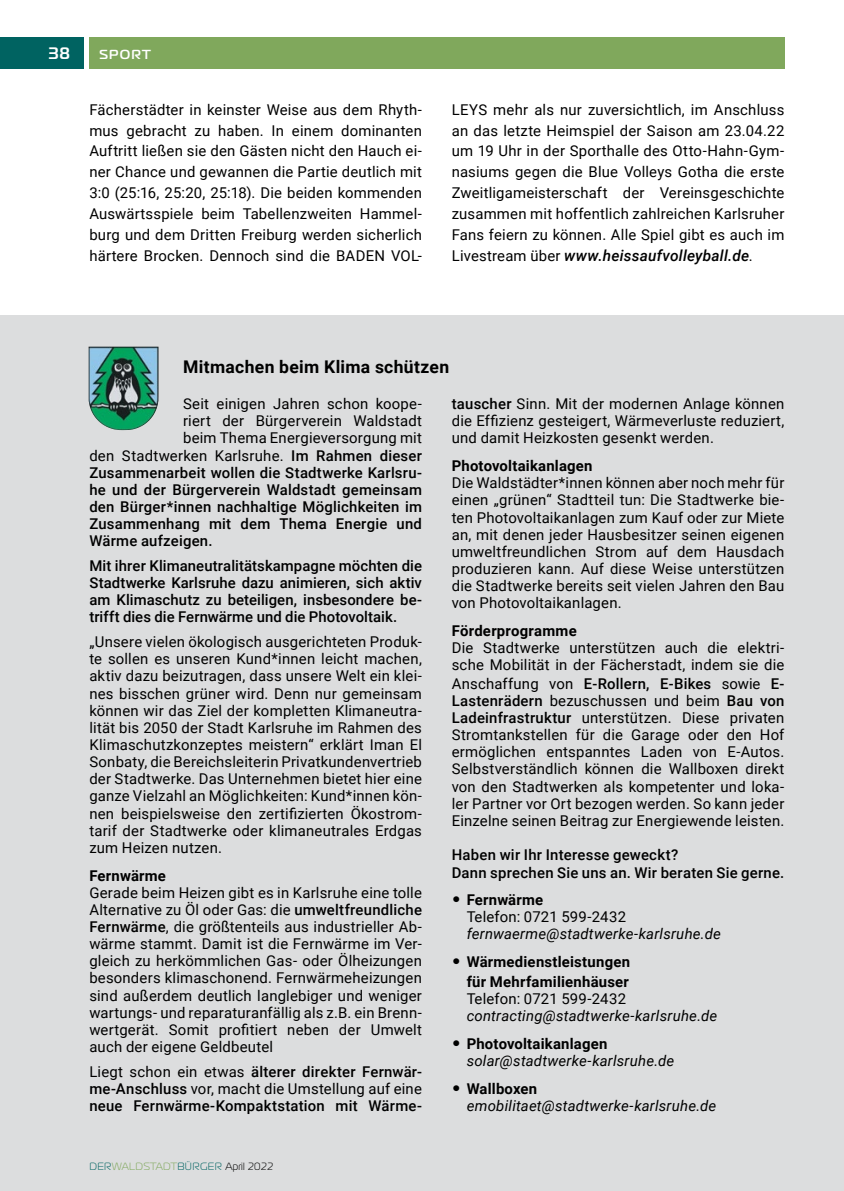
<style>
.page{position:relative;width:844px;height:1191px;background:#fff}
.page>*{position:absolute;margin:0;border:0;box-sizing:border-box;transform-origin:0 0}
.t1{font:700 17.5px "Roboto";letter-spacing:.02em;color:#000}
.t2{font:700 16.62px "Magistral";color:#fff}
.t3{font:italic 500 15.4px "Roboto";letter-spacing:.015em;color:#000}
.t4{font:14.88px/17.2px "Roboto";letter-spacing:.015em;color:#000;text-align:justify}
.t5{font:500 14.88px/17.2px "Roboto";letter-spacing:.015em;color:#000;text-align:justify}
.t6{font:italic 14.88px/17.2px "Roboto";letter-spacing:.015em;color:#000}
.t7{font:700 14.88px/20.1px "Roboto";letter-spacing:.015em;color:#000;text-align:right}
.t8{font:700 13.12px "Magistral";letter-spacing:.085em;color:#fff}
.t9{font:10.5px "Magistral";letter-spacing:.035em;color:#006361}
.s1{font-weight:400;font-style:normal;font-size:14.88px}
.s2{font-weight:500}
.s3{font-weight:400}
.s4{color:#80a85c}
.s5{color:#000}
.s6{font-family:"Futura";font-size:15.4px}
.s7{font-weight:700}
.s8{font-family:"Futura";font-weight:400;font-size:15.4px}
.s9{font-family:"Futura";font-style:normal;font-size:15.4px}
.s10{font-weight:700;font-style:normal}
</style>
<div class="page">
<div style="left:0;top:37px;width:84px;height:32px;background:#006361"></div>
<div style="left:89px;top:37px;width:695px;height:32px;background:#80a85c"></div>
<hr style="left:843px;top:0;width:1px;height:1191px;background:#dcddde">
<div style="left:0;top:315px;width:843px;height:876px;background:#dcddde"></div>
<img style="left:89px;top:347px;width:57px;height:83px">
<p class="t2" style="left:49px;top:43px;width:23px">38</p>
<p class="t8" style="left:99px;top:46px;width:53px">SPORT</p>
<p class="t4" style="left:89px;top:98px;width:334px;line-height:20.8px">Fächerstädter in keinster Weise aus dem Rhyth&shy;mus gebracht zu haben. In einem dominanten Auftritt ließen sie den Gästen nicht den Hauch ei&shy;ner Chance und gewannen die Partie deutlich mit 3:0 (25:16, 25:20, 25:18). Die beiden kommenden Auswärtsspiele beim Tabellenzweiten Hammel&shy;burg und dem Dritten Freiburg werden sicherlich härtere Brocken. Dennoch sind die BADEN VOL-</p>
<p class="t4" style="left:451px;top:98px;width:334px;line-height:20.8px">LEYS mehr als nur zuversichtlich, im Anschluss an das letzte Heimspiel der Saison am 23.04.22 um 19 Uhr in der Sporthalle des Otto-Hahn-Gym&shy;nasiums gegen die Blue Volleys Gotha die erste Zweitligameisterschaft der Vereinsgeschichte zusammen mit hoffentlich zahlreichen Karlsruher Fans feiern zu können. Alle Spiel gibt es auch im</p>
<p class="t3" style="left:451px;top:244px;width:302px"><span class="s1">Livestream über</span> www.heissaufvolleyball.de<span class="s1">.</span></p>
<p class="t1" style="left:183px;top:354px;width:267px">Mitmachen beim Klima schützen</p>
<p class="t4" style="left:183px;top:395px;width:240px">Seit einigen Jahren schon koope-</p>
<p class="t4" style="left:183px;top:412px;width:240px">riert der Bürgerverein Waldstadt</p>
<p class="t4" style="left:183px;top:429px;width:240px">beim Thema Energieversorgung mit</p>
<p class="t4" style="left:89px;top:446px;width:334px">den Stadtwerken Karlsruhe. <span class="s2">Im Rahmen dieser</span></p>
<p class="t5" style="left:89px;top:463px;width:334px">Zusammenarbeit wollen die Stadtwerke Karlsru-</p>
<p class="t5" style="left:89px;top:480px;width:334px">he und der Bürgerverein Waldstadt gemeinsam</p>
<p class="t5" style="left:89px;top:497px;width:334px">den Bürger*innen nachhaltige Möglichkeiten im</p>
<p class="t5" style="left:89px;top:515px;width:334px">Zusammenhang mit dem Thema Energie und</p>
<p class="t5" style="left:89px;top:532px;width:125px">Wärme aufzeigen.</p>
<p class="t5" style="left:89px;top:556px;width:334px">Mit ihrer Klimaneutralitätskampagne möchten die Stadtwerke Karlsruhe dazu animieren, sich aktiv am Klimaschutz zu beteiligen, insbesondere be&shy;trifft dies die Fernwärme und die Photovoltaik.</p>
<p class="t4" style="left:89px;top:632px;width:334px">„Unsere vielen ökologisch ausgerichteten Produk&shy;te sollen es unseren Kund*innen leicht machen, aktiv dazu beizutragen, dass unsere Welt ein klei&shy;nes bisschen grüner wird. Denn nur gemeinsam können wir das Ziel der kompletten Klimaneutra&shy;lität bis 2050 der Stadt Karlsruhe im Rahmen des Klimaschutzkonzeptes meistern“ erklärt Iman El Sonbaty, die Bereichsleiterin Privatkundenvertrieb der Stadtwerke. Das Unternehmen bietet hier eine ganze Vielzahl an Möglichkeiten: Kund*innen kön&shy;nen beispielsweise den zertifizierten Ökostrom&shy;tarif der Stadtwerke oder klimaneutrales Erdgas zum Heizen nutzen.</p>
<p class="t7" style="left:89px;top:864px;width:78px">Fernwärme</p>
<p class="t4" style="left:89px;top:883px;width:334px">Gerade beim Heizen gibt es in Karlsruhe eine tolle Alternative zu Öl oder Gas: die <span class="s2">umweltfreundliche Fernwärme</span>, die größtenteils aus industrieller Ab&shy;wärme stammt. Damit ist die Fernwärme im Ver&shy;gleich zu herkömmlichen Gas- oder Ölheizungen besonders klimaschonend. Fernwärmeheizungen sind außerdem deutlich langlebiger und weniger wartungs- und reparaturanfällig als z.B. ein Brenn&shy;wertgerät. Somit profitiert neben der Umwelt auch der eigene Geldbeutel</p>
<p class="t5" style="left:89px;top:1062px;width:334px"><span class="s3">Liegt schon ein etwas</span> älterer direkter Fernwär&shy;me-Anschluss <span class="s3">vor, macht die Umstellung auf eine </span>neue Fernwärme-Kompaktstation mit Wärme-</p>
<p class="t9" style="left:89px;top:1160px;width:185px">DER<span class="s4">WALDSTADT</span>BÜRGER <span class="s5">April 2022</span></p>
<p class="t4" style="left:451px;top:395px;width:334px"><span class="s2">tauscher</span> Sinn. Mit der modernen Anlage können die Effizienz gesteigert, Wärmeverluste reduziert, und damit Heizkosten gesenkt werden.</p>
<p class="t7" style="left:451px;top:455px;width:142px">Photovoltaikanlagen</p>
<p class="t4" style="left:451px;top:474px;width:334px">Die Waldstädter*innen können aber noch mehr für einen „grünen“ Stadtteil tun: Die Stadtwerke bie&shy;ten Photovoltaikanlagen zum Kauf oder zur Miete an, mit denen jeder Hausbesitzer seinen eigenen umweltfreundlichen Strom auf dem Hausdach produzieren kann. Auf diese Weise unterstützen die Stadtwerke bereits seit vielen Jahren den Bau von Photovoltaikanlagen.</p>
<p class="t7" style="left:451px;top:620px;width:126px">Förderprogramme</p>
<p class="t4" style="left:451px;top:638px;width:334px">Die Stadtwerke unterstützen auch die elektri&shy;sche Mobilität in der Fächerstadt, indem sie die Anschaffung von <span class="s2">E-Rollern, E-Bikes</span> sowie <span class="s2">E-Lastenrädern</span> bezuschussen und beim <span class="s2">Bau von Ladeinfrastruktur</span> unterstützen. Diese privaten Stromtankstellen für die Garage oder den Hof ermöglichen entspanntes Laden von E-Autos.<br>Selbstverständlich können die Wallboxen direkt von den Stadtwerken als kompetenter und loka&shy;ler Partner vor Ort bezogen werden. So kann jeder Einzelne seinen Beitrag zur Energiewende leisten.</p>
<p class="t5" style="left:451px;top:846px;width:334px">Haben wir Ihr Interesse geweckt?<br>Dann sprechen Sie uns an. Wir beraten Sie gerne.</p>
<p class="t4" style="left:466px;top:890px;width:161px;text-indent:-15px"><span class="s6">•</span> <span class="s7">Fernwärme<br></span>Telefon: 0721 599-2432</p>
<p class="t6" style="left:466px;top:925px;width:255px">fernwaerme@stadtwerke-karlsruhe.de</p>
<p class="t7" style="left:451px;top:951px;width:180px"><span class="s8">•</span> Wärmedienstleistungen für Mehrfamilienhäuser</p>
<p class="t4" style="left:466px;top:989px;width:161px">Telefon: 0721 599-2432</p>
<p class="t6" style="left:466px;top:1007px;width:252px">contracting@stadtwerke-karlsruhe.de</p>
<p class="t6" style="left:466px;top:1034px;width:209px;text-indent:-15px"><span class="s9">•</span> <span class="s10">Photovoltaikanlagen </span>solar@stadtwerke-karlsruhe.de</p>
<p class="t6" style="left:466px;top:1079px;width:251px;text-indent:-15px"><span class="s9">•</span> <span class="s10">Wallboxen </span>emobilitaet@stadtwerke-karlsruhe.de</p>
</div>
